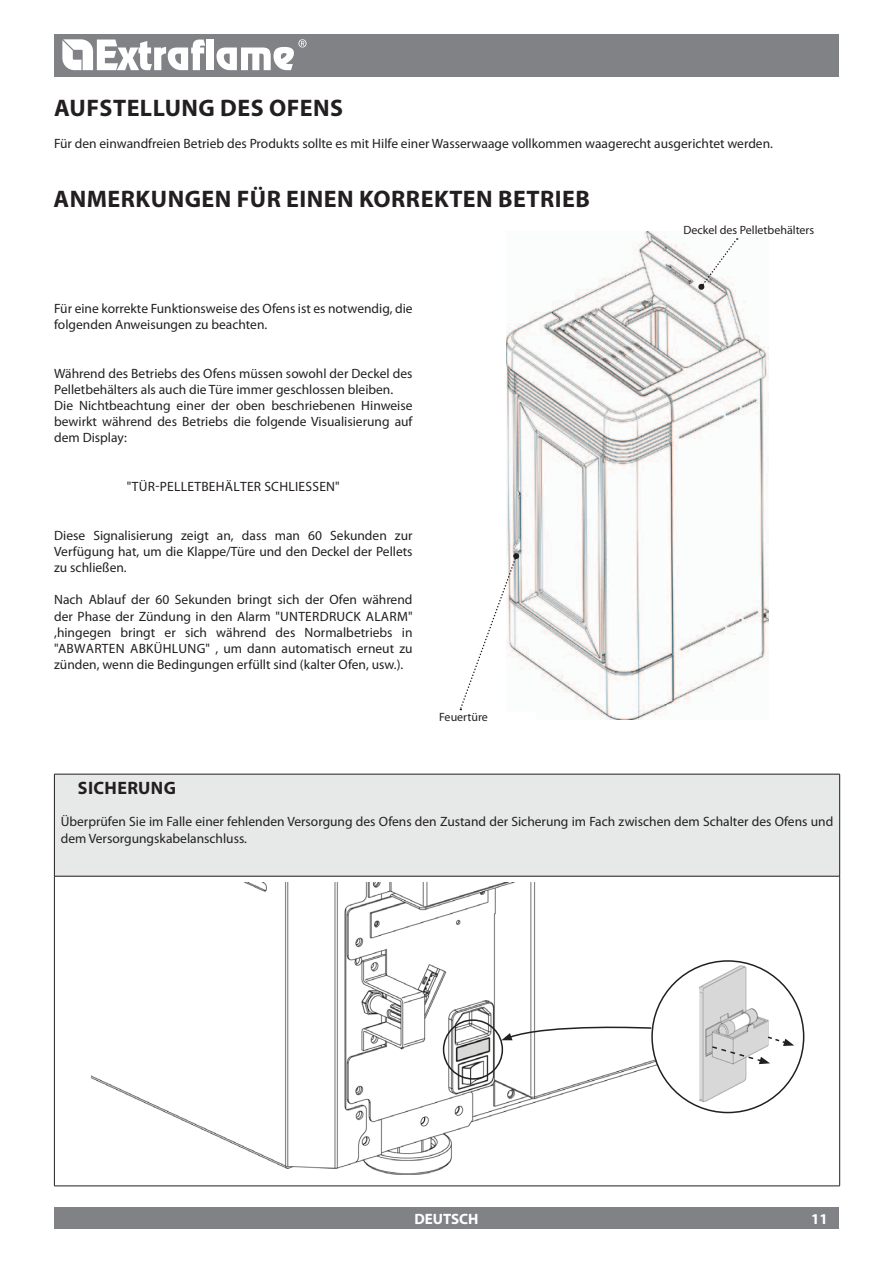
<style>
.page{position:relative;width:893px;height:1263px;background:#fff}
.page>*{position:absolute;margin:0;border:0;box-sizing:border-box;transform-origin:0 0}
.t1{font:700 24px "Myriad Pro";letter-spacing:.02em;color:#231f20}
.t2{font:700 18px "Myriad Pro";color:#231f20}
.t3{font:700 15px "Myriad Pro";color:#fff}
.t4{font:13.5px/16.2px "Myriad Pro";color:#231f20}
.t5{font:13.5px "Myriad Pro";letter-spacing:.02em;color:#231f20}
.t6{font:12px "Myriad Pro";color:#231f20}
</style>
<div class="page">
<img style="left:506px;top:231px;width:263px;height:488px">
<svg style="left:459px;top:553px;width:61px;height:157px"></svg>
<svg style="left:698px;top:238px;width:40px;height:52px"></svg>
<img style="left:92px;top:882px;width:604px;height:293px">
<div style="left:443px;top:1019px;width:60px;height:61px;border:2px solid #231f20;border-radius:50%"></div>
<svg style="left:501px;top:1023px;width:151px;height:17px"></svg>
<div style="left:652px;top:961px;width:152px;height:151px;background:#fff;border-radius:50%"></div>
<img style="left:699px;top:965px;width:69px;height:137px">
<svg style="left:710px;top:1035px;width:84px;height:29px"></svg>
<div style="left:54px;top:34px;width:785px;height:43px;background:#808285"></div>
<div style="left:54px;top:1208px;width:785px;height:21px;background:#808285"></div>
<svg style="left:62px;top:39px;width:143px;height:31px"></svg>
<div style="left:207px;top:40px;width:7px;height:30px;background:#fff"></div>
<svg style="left:216px;top:39px;width:90px;height:31px"></svg>
<div style="left:439px;top:712px;width:97px;height:13px;background:#fff"></div>
<div style="left:54px;top:774px;width:786px;height:102px;background:#e7e8e8"></div>
<hr style="left:54px;top:774px;width:786px;height:1px;background:#231f20">
<hr style="left:54px;top:774px;width:1px;height:102px;background:#231f20">
<hr style="left:839px;top:774px;width:1px;height:102px;background:#231f20">
<hr style="left:54px;top:876px;width:786px;height:1px;background:#231f20">
<hr style="left:54px;top:876px;width:1px;height:310px;background:#231f20">
<hr style="left:839px;top:876px;width:1px;height:310px;background:#231f20">
<hr style="left:54px;top:1185px;width:786px;height:1px;background:#231f20">
<h1 class="t1" style="left:54px;top:92px;width:128px">AUFSTELLUNG</h1>
<h1 class="t1" style="left:220px;top:92px;width:81px">DES OFEN</h1>
<h1 class="t1" style="left:330px;top:92px;width:14px">S</h1>
<p class="t4" style="left:54px;top:135px;width:720px">Für den einwandfreien Betrieb des Produkts sollte es mit Hilfe einer Wasserwaage vollkommen waagerecht ausgerichtet werden.</p>
<h1 class="t1" style="left:54px;top:184px;width:538px">ANMERKUNGEN FÜR EINEN KORREKTEN BETRIEB</h1>
<p class="t4" style="left:54px;top:300px;width:360px">Für eine korrekte Funktionsweise des Ofens ist es notwendig, die folgenden Anweisungen zu beachten.</p>
<p class="t4" style="left:54px;top:365px;width:360px">Während des Betriebs des Ofens müssen sowohl der Deckel des Pelletbehälters als auch die Türe immer geschlossen bleiben.<br>Die Nichtbeachtung einer der oben beschriebenen Hinweise bewirkt während des Betriebs die folgende Visualisierung auf dem Display:</p>
<p class="t5" style="left:127px;top:478px;width:214px">"TÜR-PELLETBEHÄLTER SCHLIESSEN"</p>
<p class="t4" style="left:54px;top:527px;width:360px;text-align:justify">Diese Signalisierung zeigt an, dass man 60 Sekunden zur Verfügung hat, um die Klappe/Türe und den Deckel der Pellets zu schließen.</p>
<p class="t4" style="left:54px;top:592px;width:360px;text-align:justify">Nach Ablauf der 60 Sekunden bringt sich der Ofen während der Phase der Zündung in den Alarm "UNTERDRUCK ALARM" ,hingegen bringt er sich während des Normalbetriebs in "ABWARTEN ABKÜHLUNG" , um dann automatisch erneut zu zünden, wenn die Bedingungen erfüllt sind (kalter Ofen, usw.).</p>
<p class="t6" style="left:439px;top:710px;width:50px">Feuertüre</p>
<p class="t6" style="left:683px;top:223px;width:132px">Deckel des Pelletbehälters</p>
<h2 class="t2" style="left:78px;top:776px;width:12px">SICHERUNG</h2>
<p class="t4" style="left:61px;top:813px;width:774px">Überprüfen Sie im Falle einer fehlenden Versorgung des Ofens den Zustand der Sicherung im Fach zwischen dem Schalter des Ofens und dem Versorgungskabelanschluss.</p>
<p class="t3" style="left:414px;top:1209px;width:66px">DEUTSCH</p>
<p class="t3" style="left:811px;top:1209px;width:18px">11</p>
</div>
